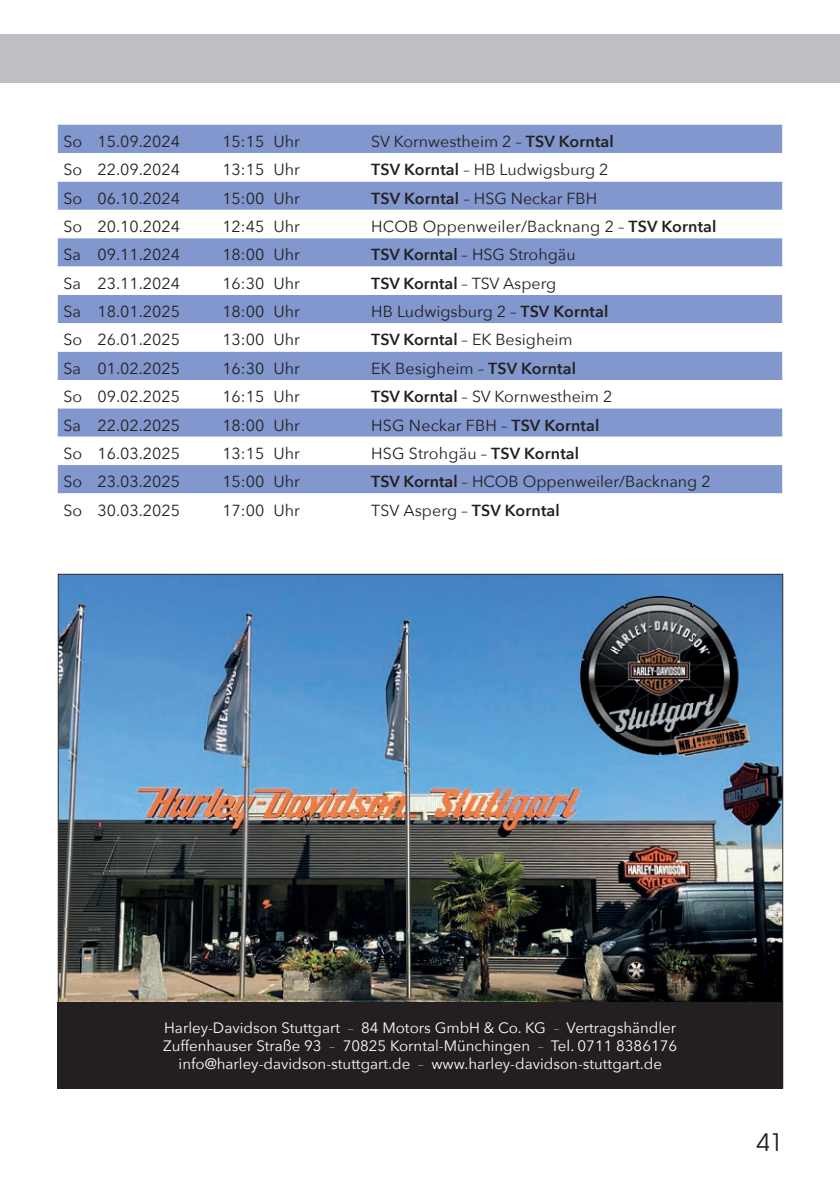
<style>
.page{position:relative;width:840px;height:1191px;background:#fff}
.page>*{position:absolute;margin:0;border:0;box-sizing:border-box;transform-origin:0 0}
.t1{font:24px "ITC Avant Garde Pro";color:#231f20}
.t2{font:16px "Avenir Next";color:#231f20}
.t3{font:600 16px "Avenir Next";color:#231f20}
.t4{font:15px/18px "Avenir Next";color:#fff;text-align:center}
.s1{font-weight:600}
.s2{font-weight:400}
.s3{color:#f58220}
</style>
<div class="page">
<div style="left:58px;top:125px;width:723px;height:28px;background:#8197cd"></div>
<svg style="left:58px;top:181px;width:723px;height:313px;fill:#8197cd"></svg>
<div style="left:0;top:34px;width:839px;height:48px;background:#bebfc2"></div>
<img style="left:58px;top:574px;width:724px;height:428px">
<img style="left:580px;top:597px;width:169px;height:159px">
<div style="left:58px;top:1002px;width:724px;height:86px;background:#231f20"></div>
<p class="t2" style="left:63px;top:128px;width:118px">So 15.09.2024</p>
<p class="t2" style="left:222px;top:128px;width:79px">15:15 Uhr</p>
<p class="t2" style="left:371px;top:128px;width:244px">SV Kornwestheim 2 – <span class="s1">TSV Korntal</span></p>
<p class="t2" style="left:63px;top:156px;width:118px">So 22.09.2024</p>
<p class="t2" style="left:222px;top:156px;width:79px">13:15 Uhr</p>
<p class="t2" style="left:371px;top:156px;width:239px"><span class="s1">TSV Korntal</span> – HB Ludwigsburg 2</p>
<p class="t2" style="left:63px;top:185px;width:118px">So 06.10.2024</p>
<p class="t2" style="left:222px;top:185px;width:79px">15:00 Uhr</p>
<p class="t2" style="left:371px;top:185px;width:227px"><span class="s1">TSV Korntal</span> – HSG Neckar FBH</p>
<p class="t2" style="left:63px;top:213px;width:118px">So 20.10.2024</p>
<p class="t2" style="left:222px;top:213px;width:79px">12:45 Uhr</p>
<p class="t2" style="left:371px;top:213px;width:346px">HCOB Oppenweiler/Backnang 2 – <span class="s1">TSV Korntal</span></p>
<p class="t2" style="left:63px;top:241px;width:118px">Sa 09.11.2024</p>
<p class="t2" style="left:222px;top:241px;width:79px">18:00 Uhr</p>
<p class="t2" style="left:371px;top:241px;width:206px"><span class="s1">TSV Korntal</span> – HSG Strohgäu</p>
<p class="t2" style="left:63px;top:270px;width:118px">Sa 23.11.2024</p>
<p class="t2" style="left:222px;top:270px;width:79px">16:30 Uhr</p>
<p class="t3" style="left:371px;top:269px;width:186px">TSV Korntal <span class="s2">– TSV Asperg</span></p>
<p class="t2" style="left:63px;top:298px;width:118px">Sa 18.01.2025</p>
<p class="t2" style="left:222px;top:298px;width:79px">18:00 Uhr</p>
<p class="t2" style="left:371px;top:298px;width:238px">HB Ludwigsburg 2 – <span class="s1">TSV Korntal</span></p>
<p class="t2" style="left:63px;top:326px;width:118px">So 26.01.2025</p>
<p class="t2" style="left:222px;top:326px;width:79px">13:00 Uhr</p>
<p class="t2" style="left:371px;top:326px;width:203px"><span class="s1">TSV Korntal</span> – EK Besigheim</p>
<p class="t2" style="left:63px;top:355px;width:118px">Sa 01.02.2025</p>
<p class="t2" style="left:222px;top:355px;width:79px">16:30 Uhr</p>
<p class="t2" style="left:371px;top:355px;width:206px">EK Besigheim – <span class="s1">TSV Korntal</span></p>
<p class="t2" style="left:63px;top:383px;width:118px">So 09.02.2025</p>
<p class="t2" style="left:222px;top:383px;width:79px">16:15 Uhr</p>
<p class="t2" style="left:371px;top:383px;width:242px"><span class="s1">TSV Korntal</span> – SV Kornwestheim 2</p>
<p class="t2" style="left:63px;top:411px;width:118px">Sa 22.02.2025</p>
<p class="t2" style="left:222px;top:411px;width:79px">18:00 Uhr</p>
<p class="t2" style="left:371px;top:411px;width:229px">HSG Neckar FBH – <span class="s1">TSV Korntal</span></p>
<p class="t2" style="left:63px;top:440px;width:118px">So 16.03.2025</p>
<p class="t2" style="left:222px;top:440px;width:79px">13:15 Uhr</p>
<p class="t2" style="left:371px;top:440px;width:209px">HSG Strohgäu – <span class="s1">TSV Korntal</span></p>
<p class="t2" style="left:63px;top:468px;width:118px">So 23.03.2025</p>
<p class="t2" style="left:222px;top:468px;width:79px">15:00 Uhr</p>
<p class="t2" style="left:371px;top:468px;width:340px"><span class="s1">TSV Korntal</span> – HCOB Oppenweiler/Backnang 2</p>
<p class="t2" style="left:63px;top:496px;width:118px">So 30.03.2025</p>
<p class="t2" style="left:222px;top:496px;width:79px">17:00 Uhr</p>
<p class="t2" style="left:371px;top:496px;width:190px">TSV Asperg – <span class="s1">TSV Korntal</span></p>
<p class="t4" style="left:163px;top:1018px;width:515px">Harley-Davidson Stuttgart <span class="s3">–</span> 84 Motors GmbH &amp; Co. KG <span class="s3">–</span> Vertragshändler<br>Zuffenhauser Straße 93 <span class="s3">–</span> 70825 Korntal-Münchingen <span class="s3">–</span> Tel. 0711 8386176 info@harley-davidson-stuttgart.de <span class="s3">–</span> www.harley-davidson-stuttgart.de</p>
<h1 class="t1" style="left:756px;top:1127px;width:28px">41</h1>
</div>
